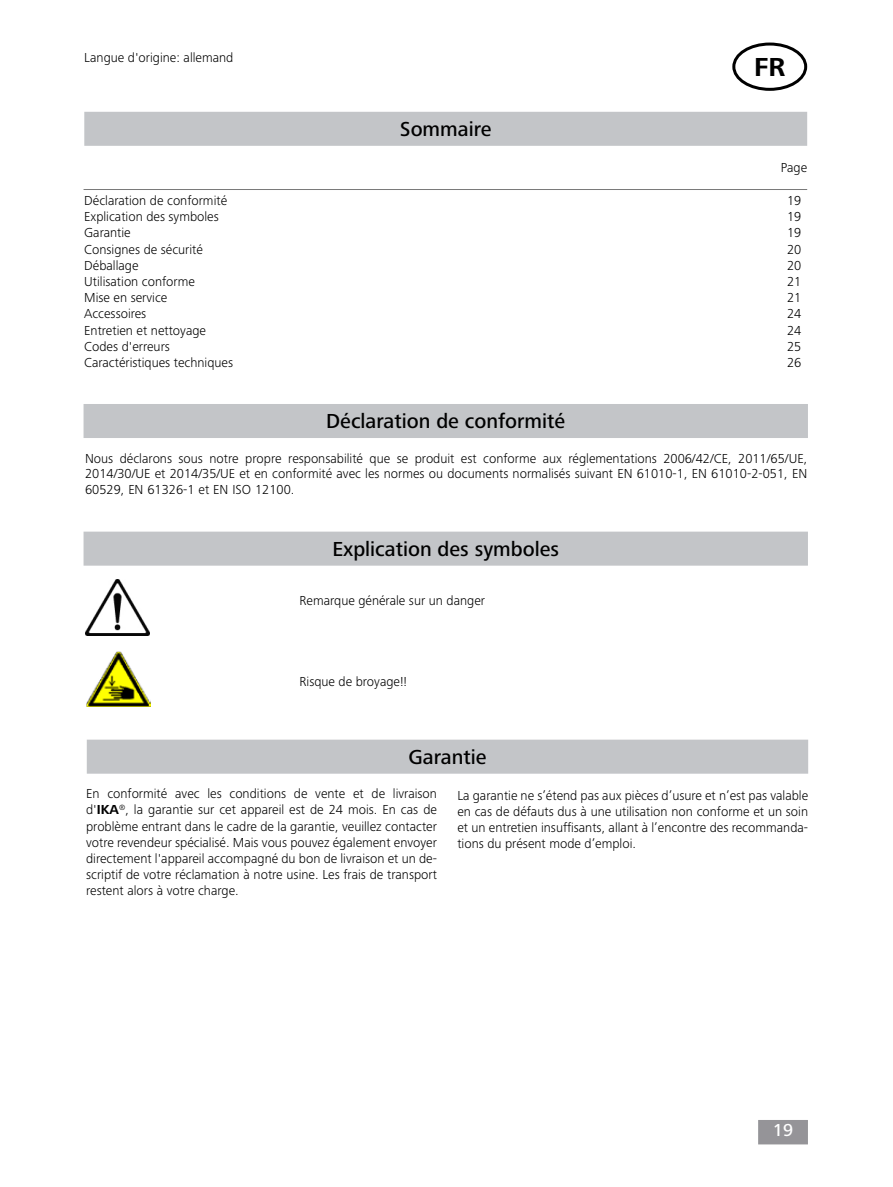
<style>
.page{position:relative;width:893px;height:1187px;background:#fff}
.page>*{position:absolute;margin:0;border:0;box-sizing:border-box;transform-origin:0 0}
.t1{font:700 27px "Frutiger Next IKA";color:#000}
.t2{font:500 21px "Frutiger Next IKA";color:#000}
.t3{font:500 18px "Frutiger Next IKA";color:#fff}
.t4{font:300 13.5px/16.2px "Frutiger Next IKA";color:#000;text-align:justify}
.s1{font-weight:700}
</style>
<div class="page">
<div style="left:758px;top:1119px;width:50px;height:25px;background:#959498;border:2px solid #68676c"></div>
<div style="left:732px;top:43px;width:75px;height:48px;border:3px solid #000;border-radius:50%"></div>
<hr style="left:84px;top:189px;width:723px;height:1px;background:#7a7a7a">
<div style="left:85px;top:112px;width:721px;height:33px;background:#c3c5c8"></div>
<div style="left:84px;top:112px;width:723px;height:34px;border:2px solid #c3c5c8"></div>
<div style="left:84px;top:405px;width:723px;height:32px;background:#c3c5c8"></div>
<div style="left:84px;top:404px;width:724px;height:34px;border:2px solid #c3c5c8"></div>
<div style="left:84px;top:532px;width:723px;height:33px;background:#c3c5c8"></div>
<div style="left:84px;top:531px;width:724px;height:34px;border:2px solid #c3c5c8"></div>
<img style="left:85px;top:579px;width:64px;height:56px">
<img style="left:87px;top:651px;width:64px;height:55px">
<div style="left:88px;top:740px;width:719px;height:32px;background:#c3c5c8"></div>
<div style="left:87px;top:739px;width:721px;height:34px;border:2px solid #c3c5c8"></div>
<p class="t4" style="left:84px;top:50px;width:151px">Langue d'origine: allemand</p>
<h1 class="t1" style="left:754px;top:52px;width:33px">FR</h1>
<h2 class="t2" style="left:400px;top:117px;width:93px">Sommaire</h2>
<p class="t4" style="left:781px;top:160px;width:28px">Page</p>
<p class="t4" style="left:84px;top:192px;width:144px">Déclaration de conformité</p>
<p class="t4" style="left:787px;top:192px;width:16px">19</p>
<p class="t4" style="left:84px;top:208px;width:136px">Explication des symboles</p>
<p class="t4" style="left:787px;top:208px;width:16px">19</p>
<p class="t4" style="left:84px;top:225px;width:48px">Garantie</p>
<p class="t4" style="left:787px;top:225px;width:16px">19</p>
<p class="t4" style="left:84px;top:241px;width:120px">Consignes de sécurité</p>
<p class="t4" style="left:787px;top:241px;width:16px">20</p>
<p class="t4" style="left:84px;top:257px;width:56px">Déballage</p>
<p class="t4" style="left:787px;top:257px;width:16px">20</p>
<p class="t4" style="left:84px;top:273px;width:112px">Utilisation conforme</p>
<p class="t4" style="left:787px;top:273px;width:16px">21</p>
<p class="t4" style="left:84px;top:289px;width:85px">Mise en service</p>
<p class="t4" style="left:787px;top:289px;width:16px">21</p>
<p class="t4" style="left:84px;top:306px;width:64px">Accessoires</p>
<p class="t4" style="left:787px;top:306px;width:16px">24</p>
<p class="t4" style="left:84px;top:322px;width:123px">Entretien et nettoyage</p>
<p class="t4" style="left:787px;top:322px;width:16px">24</p>
<p class="t4" style="left:84px;top:338px;width:87px">Codes d'erreurs</p>
<p class="t4" style="left:787px;top:338px;width:16px">25</p>
<p class="t4" style="left:84px;top:354px;width:150px">Caractéristiques techniques</p>
<p class="t4" style="left:787px;top:354px;width:16px">26</p>
<h2 class="t2" style="left:326px;top:409px;width:241px">Déclaration de conformité</h2>
<p class="t4" style="left:85px;top:451px;width:724px;line-height:15.6px">Nous déclarons sous notre propre responsabilité que se produit est conforme aux réglementations 2006/42/CE, 2011/65/UE, 2014/30/UE et 2014/35/UE et en conformité avec les normes ou documents normalisés suivant EN 61010-1, EN 61010-2-051, EN 60529, EN 61326-1 et EN ISO 12100.</p>
<h2 class="t2" style="left:332px;top:536px;width:228px">Explication des symboles</h2>
<p class="t4" style="left:299px;top:592px;width:187px">Remarque générale sur un danger</p>
<p class="t4" style="left:299px;top:673px;width:109px">Risque de broyage!!</p>
<h2 class="t2" style="left:408px;top:744px;width:79px">Garantie</h2>
<p class="t4" style="left:457px;top:787px;width:352px">La garantie ne s’étend pas aux pièces d’usure et n’est pas valable en cas de défauts dus à une utilisation non conforme et un soin et un entretien insuffisants, allant à l’encontre des recommanda&shy;tions du présent mode d’emploi.</p>
<p class="t4" style="left:86px;top:785px;width:352px">En conformité avec les conditions de vente et de livraison d'<span class="s1">IKA</span><sup>®</sup>, la garantie sur cet appareil est de 24 mois. En cas de problème entrant dans le cadre de la garantie, veuillez contacter votre revendeur spécialisé. Mais vous pouvez également envoyer directement l'appareil accompagné du bon de livraison et un de&shy;scriptif de votre réclamation à notre usine. Les frais de transport restent alors à votre charge.</p>
<h3 class="t3" style="left:773px;top:1119px;width:22px">19</h3>
</div>
